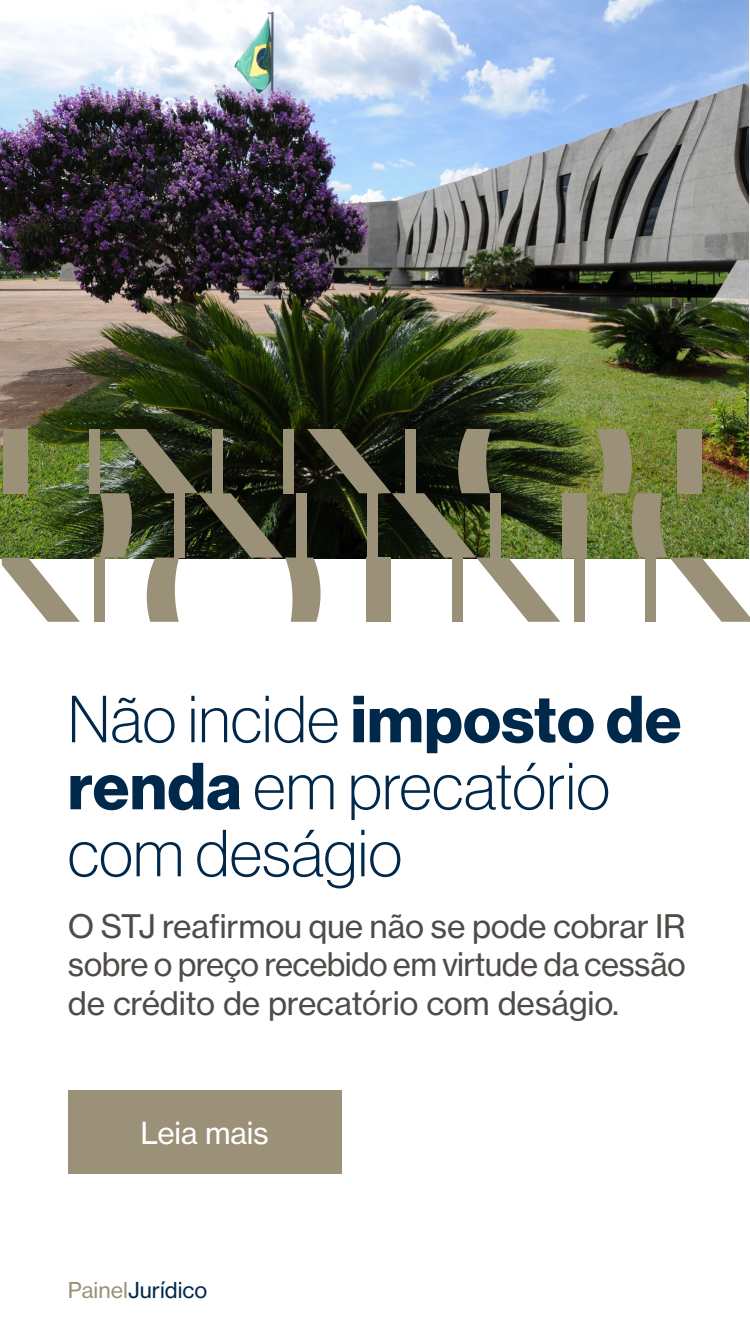
<style>
.page{position:relative;width:750px;height:1334px;background:#fff}
.page>*{position:absolute;margin:0;border:0;box-sizing:border-box;transform-origin:0 0}
.t1{font:65px/67px "N Haas Grotesk DS Pro 35 X Lt";letter-spacing:.01em;color:#00284b}
.t2{font:32px/38.4px "N Haas Grotesk TX Pro 55 Rg";letter-spacing:-.015em;color:#4e4b48;text-align:justify}
.t3{font:30px "N Haas Grotesk TX Pro 55 Rg";letter-spacing:-.01em;color:#fff}
.t4{font:21.6px "N Haas Grotesk TX Pro 55 Rg";color:#00284b}
.s1{font-family:"N Haas Grotesk DS Pro 75 Bd"}
.s2{color:#9b9178}
</style>
<div class="page">
<div style="left:68px;top:1091px;width:273px;height:83px;background:#9b9178"></div>
<img style="left:0;top:0;width:749px;height:558px">
<div style="left:3px;top:429px;width:25px;height:64px;background:#9b9178"></div>
<div style="left:89px;top:429px;width:11px;height:64px;background:#9b9178"></div>
<div style="left:562px;top:493px;width:25px;height:65px;background:#9b9178"></div>
<div style="left:94px;top:558px;width:10px;height:64px;background:#9b9178"></div>
<svg style="left:2px;top:558px;width:78px;height:64px"></svg>
<div style="left:574px;top:558px;width:11px;height:64px;background:#9b9178"></div>
<svg style="left:99px;top:429px;width:461px;height:193px"></svg>
<div style="left:366px;top:558px;width:25px;height:64px;background:#9b9178"></div>
<div style="left:452px;top:558px;width:10px;height:64px;background:#9b9178"></div>
<img style="left:596px;top:429px;width:154px;height:193px">
<h1 class="t1" style="left:68px;top:686px;width:615px">Não incide <span class="s1">imposto de renda</span> em precatório com deságio</h1>
<p class="t2" style="left:68px;top:907px;width:619px">O STJ reafirmou que não se pode cobrar IR sobre o preço recebido em virtude da cessão de crédito de precatório com deságio.</p>
<p class="t3" style="left:141px;top:1115px;width:130px">Leia mais</p>
<p class="t4" style="left:68px;top:1277px;width:141px"><span class="s2">Painel</span>Jurídico</p>
</div>
